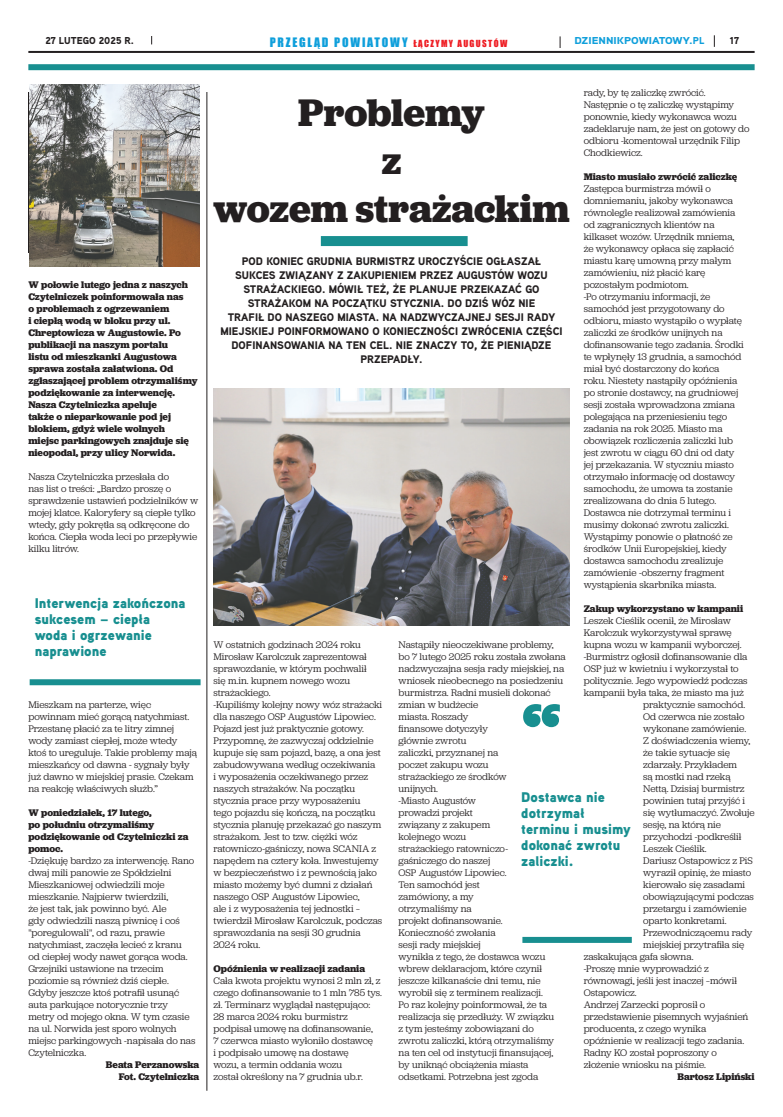
<style>
.page{position:relative;width:783px;height:1117px;background:#fff}
.page>*{position:absolute;margin:0;border:0;box-sizing:border-box;transform-origin:0 0}
.Header_50pt{font:700 40px "Jubilat";letter-spacing:-.005em;color:#231f20}
.Quotes{font:900 14px/16px "Aaux Next";color:#188f90}
.t1{font:12px "Impact";letter-spacing:.15em;color:#0f9fdb}
.Intro_CAPS{font:900 11px/14px "Aaux Next";color:#231f20;text-align:center}
.Body{font:10px/12px "Jubilat";color:#231f20}
.Body-2{font:700 10px/12px "Jubilat";color:#231f20}
.t2{font:900 10px "Aaux Next";color:#0f9fdb;scale:1.15 1}
.t3{font:900 10px "Aaux Next";color:#231f20}
.s1{font-size:9px;color:#ee1d23}
</style>
<div class="page">
<hr style="left:28px;top:51px;width:726px;height:2px;background:#231f20">
<svg style="left:713px;top:35px;width:1px;height:12px"></svg>
<svg style="left:559px;top:36px;width:1px;height:12px"></svg>
<div style="left:28px;top:64px;width:726px;height:6px;background:#188f90"></div>
<div style="left:321px;top:236px;width:146px;height:10px;background:#188f90"></div>
<hr style="left:206px;top:92px;width:1px;height:999px;background:#231f20">
<div style="left:30px;top:679px;width:170px;height:6px;background:#188f90"></div>
<div style="left:522px;top:937px;width:109px;height:6px;background:#188f90"></div>
<svg style="left:523px;top:704px;width:36px;height:23px"></svg>
<img style="left:213px;top:389px;width:356px;height:237px">
<img style="left:30px;top:84px;width:169px;height:182px">
<p class="t3" style="left:45px;top:34px;width:90px">27 LUTEGO 2025 R.</p>
<p class="t1" style="left:270px;top:33px;width:239px">PRZEGLĄD POWIATOWY <span class="s1">ŁĄCZYMY AUGUSTÓW</span></p>
<p class="t2" style="left:574px;top:33px;width:115px">DZIENNIKPOWIATOWY.PL</p>
<p class="t3" style="left:729px;top:34px;width:11px">17</p>
<p class="Body-2" style="left:28px;top:279px;width:171px">W połowie lutego jedna z naszych<br>Czytelniczek poinformowała nas<br>o problemach z ogrzewaniem<br>i ciepłą wodą w bloku przy ul.<br>Chreptowicza w Augustowie. Po publikacji na naszym portalu<br>listu od mieszkanki Augustowa sprawa została załatwiona. Od zgłaszającej problem otrzymaliśmy podziękowanie za interwencję.<br>Nasza Czytelniczka apeluje<br>także o nieparkowanie pod jej blokiem, gdyż wiele wolnych miejsc parkingowych znajduje się nieopodal, przy ulicy Norwida.</p>
<p class="Body" style="left:28px;top:470px;width:171px">Nasza Czytelniczka przesłała do<br>nas list o treści: „Bardzo proszę o sprawdzenie ustawień podzielników w mojej klatce. Kaloryfery są ciepłe tylko wtedy, gdy pokrętła są odkręcone do końca. Ciepła woda leci po przepływie kilku litrów.</p>
<p class="Quotes" style="left:35px;top:595px;width:152px">Interwencja zakończona sukcesem – ciepła woda i ogrzewanie naprawione</p>
<p class="Body" style="left:28px;top:698px;width:170px">Mieszkam na parterze, więc powinnam mieć gorącą natychmiast.<br>Przestanę płacić za te litry zimnej wody zamiast ciepłej, może wtedy ktoś to ureguluje. Takie problemy mają mieszkańcy od dawna - sygnały były już dawno w miejskiej prasie. Czekam na reakcję właściwych służb.”</p>
<p class="Body-2" style="left:28px;top:807px;width:162px">W poniedziałek, 17 lutego,<br>po południu otrzymaliśmy podziękowanie od Czytelniczki za pomoc.</p>
<p class="Body" style="left:28px;top:854px;width:168px">-Dziękuję bardzo za interwencję. Rano dwaj mili panowie ze Spółdzielni Mieszkaniowej odwiedzili moje mieszkanie. Najpierw twierdzili,<br>że jest tak, jak powinno być. Ale<br>gdy odwiedzili naszą piwnicę i coś "poregulowali", od razu, prawie natychmiast, zaczęła lecieć z kranu od ciepłej wody nawet gorąca woda.<br>Grzejniki ustawione na trzecim poziomie są również dziś ciepłe.<br>Gdyby jeszcze ktoś potrafił usunąć auta parkujące notorycznie trzy metry od mojego okna. W tym czasie na ul. Norwida jest sporo wolnych miejsc parkingowych -napisała do nas Czytelniczka.</p>
<p class="Body-2" style="left:106px;top:1059px;width:95px">Beata Perzanowska</p>
<p class="Body-2" style="left:119px;top:1071px;width:82px">Fot. Czytelniczka</p>
<p class="Body" style="left:583px;top:86px;width:167px">rady, by tę zaliczkę zwrócić.<br>Następnie o tę zaliczkę wystąpimy ponownie, kiedy wykonawca wozu zadeklaruje nam, że jest on gotowy do odbioru -komentował urzędnik Filip<br>Chodkiewicz.</p>
<p class="Body-2" style="left:583px;top:171px;width:155px">Miasto musiało zwrócić zaliczkę</p>
<p class="Body" style="left:583px;top:182px;width:153px">Zastępca burmistrza mówił o domniemaniu, jakoby wykonawca równolegle realizował zamówienia od zagranicznych klientów na kilkaset wozów. Urzędnik mniema, że wykonawcy opłaca się zapłacić miastu karę umowną przy małym zamówieniu, niż płacić karę pozostałym podmiotom.</p>
<p class="Body" style="left:583px;top:290px;width:162px">-Po otrzymaniu informacji, że samochód jest przygotowany do odbioru, miasto wystąpiło o wypłatę zaliczki ze środków unijnych na dofinansowanie tego zadania. Środki te wpłynęły 13 grudnia, a samochód miał być dostarczony do końca roku. Niestety nastąpiły opóźnienia po stronie dostawcy, na grudniowej sesji została wprowadzona zmiana polegająca na przeniesieniu tego zadania na rok 2025. Miasto ma obowiązek rozliczenia zaliczki lub jest zwrotu w ciągu 60 dni od daty jej przekazania. W styczniu miasto otrzymało informację od dostawcy samochodu, że umowa ta zostanie zrealizowana do dnia 5 lutego.<br>Dostawca nie dotrzymał terminu i musimy dokonać zwrotu zaliczki.<br>Wystąpimy ponowie o płatność ze środków Unii Europejskiej, kiedy dostawca samochodu zrealizuje zamówienie -obszerny fragment wystąpienia skarbnika miasta.</p>
<p class="Body-2" style="left:583px;top:603px;width:161px">Zakup wykorzystano w kampanii</p>
<p class="Body" style="left:583px;top:614px;width:159px">Leszek Cieślik ocenił, że Mirosław<br>Karolczuk wykorzystywał sprawę kupna wozu w kampanii wyborczej.</p>
<p class="Body" style="left:583px;top:650px;width:165px">-Burmistrz ogłosił dofinansowanie dla</p>
<p class="Body" style="left:583px;top:662px;width:156px">OSP już w kwietniu i wykorzystał to</p>
<p class="Body" style="left:583px;top:674px;width:165px">politycznie. Jego wypowiedź podczas</p>
<p class="Body" style="left:583px;top:686px;width:162px">kampanii była taka, że miasto ma już</p>
<p class="Body" style="left:643px;top:698px;width:103px">praktycznie samochód.</p>
<p class="Body" style="left:643px;top:710px;width:103px">Od czerwca nie zostało</p>
<p class="Body" style="left:643px;top:722px;width:104px">wykonane zamówienie.</p>
<p class="Body" style="left:643px;top:734px;width:108px">Z doświadczenia wiemy,</p>
<p class="Body" style="left:643px;top:746px;width:88px">że takie sytuacje się</p>
<p class="Body" style="left:643px;top:758px;width:95px">zdarzały. Przykładem</p>
<p class="Body" style="left:643px;top:770px;width:89px">są mostki nad rzeką</p>
<p class="Body" style="left:643px;top:782px;width:103px">Nettą. Dzisiaj burmistrz</p>
<p class="Body" style="left:643px;top:794px;width:103px">powinien tutaj przyjść i</p>
<p class="Body" style="left:643px;top:806px;width:113px">się wytłumaczyć. Zwołuje</p>
<p class="Body" style="left:643px;top:818px;width:79px">sesję, na którą nie</p>
<p class="Body" style="left:643px;top:830px;width:100px">przychodzi -podkreślił</p>
<p class="Body" style="left:643px;top:842px;width:65px">Leszek Cieślik.</p>
<p class="Body" style="left:643px;top:854px;width:111px">Dariusz Ostapowicz z PiS</p>
<p class="Body" style="left:643px;top:866px;width:109px">wyraził opinię, że miasto</p>
<p class="Body" style="left:643px;top:878px;width:103px">kierowało się zasadami</p>
<p class="Body" style="left:643px;top:890px;width:112px">obowiązującymi podczas</p>
<p class="Body" style="left:643px;top:902px;width:105px">przetargu i zamówienie</p>
<p class="Body" style="left:643px;top:914px;width:85px">oparto konkretami.</p>
<p class="Body" style="left:643px;top:926px;width:111px">Przewodniczącemu rady</p>
<p class="Body" style="left:643px;top:938px;width:103px">miejskiej przytrafiła się</p>
<p class="Body" style="left:583px;top:950px;width:111px">zaskakująca gafa słowna.</p>
<p class="Body" style="left:583px;top:962px;width:155px">-Proszę mnie wyprowadzić z równowagi, jeśli jest inaczej –mówił<br>Ostapowicz.</p>
<p class="Body" style="left:583px;top:998px;width:166px">Andrzej Zarzecki poprosił o przedstawienie pisemnych wyjaśnień producenta, z czego wynika opóźnienie w realizacji tego zadania.<br>Radny KO został poproszony o złożenie wniosku na piśmie.</p>
<p class="Body-2" style="left:677px;top:1071px;width:79px">Bartosz Lipiński</p>
<p class="Header_50pt" style="left:298px;top:87px;width:188px">Problemy</p>
<p class="Header_50pt" style="left:381px;top:135px;width:22px">z</p>
<p class="Header_50pt" style="left:213px;top:183px;width:357px">wozem strażackim</p>
<p class="Intro_CAPS" style="left:220px;top:254px;width:344px">POD KONIEC GRUDNIA BURMISTRZ UROCZYŚCIE OGŁASZAŁ SUKCES ZWIĄZANY Z ZAKUPIENIEM PRZEZ AUGUSTÓW WOZU STRAŻACKIEGO. MÓWIŁ TEŻ, ŻE PLANUJE PRZEKAZAĆ GO STRAŻAKOM NA POCZĄTKU STYCZNIA. DO DZIŚ WÓZ NIE<br>TRAFIŁ DO NASZEGO MIASTA. NA NADZWYCZAJNEJ SESJI RADY MIEJSKIEJ POINFORMOWANO O KONIECZNOŚCI ZWRÓCENIA CZĘŚCI DOFINANSOWANIA NA TEN CEL. NIE ZNACZY TO, ŻE PIENIĄDZE PRZEPADŁY.</p>
<p class="Body" style="left:213px;top:638px;width:155px">W ostatnich godzinach 2024 roku<br>Mirosław Karolczuk zaprezentował sprawozdanie, w którym pochwalił się m.in. kupnem nowego wozu strażackiego.</p>
<p class="Body" style="left:213px;top:698px;width:170px">-Kupiliśmy kolejny nowy wóz strażacki dla naszego OSP Augustów Lipowiec.<br>Pojazd jest już praktycznie gotowy.<br>Przypomnę, że zazwyczaj oddzielnie kupuje się sam pojazd, bazę, a ona jest zabudowywana według oczekiwania<br>i wyposażenia oczekiwanego przez naszych strażaków. Na początku stycznia prace przy wyposażeniu<br>tego pojazdu się kończą, na początku stycznia planuję przekazać go naszym strażakom. Jest to tzw. ciężki wóz ratowniczo-gaśniczy, nowa SCANIA z napędem na cztery koła. Inwestujemy w bezpieczeństwo i z pewnością jako miasto możemy być dumni z działań naszego OSP Augustów Lipowiec,<br>ale i z wyposażenia tej jednostki – twierdził Mirosław Karolczuk, podczas sprawozdania na sesji 30 grudnia 2024 roku.</p>
<p class="Body-2" style="left:213px;top:963px;width:153px">Opóźnienia w realizacji zadania</p>
<p class="Body" style="left:213px;top:974px;width:170px">Cała kwota projektu wynosi 2 mln zł, z czego dofinansowanie to 1 mln 785 tys. zł. Terminarz wyglądał następująco:<br>28 marca 2024 roku burmistrz podpisał umowę na dofinansowanie,<br>7 czerwca miasto wyłoniło dostawcę<br>i podpisało umowę na dostawę<br>wozu, a termin oddania wozu<br>został określony na 7 grudnia ub.r.</p>
<p class="Body" style="left:398px;top:638px;width:169px">Nastąpiły nieoczekiwane problemy, bo 7 lutego 2025 roku została zwołana nadzwyczajna sesja rady miejskiej, na wniosek nieobecnego na posiedzeniu burmistrza. Radni musieli dokonać zmian w budżecie<br>miasta. Roszady<br>finansowe dotyczyły<br>głównie zwrotu<br>zaliczki, przyznanej na<br>poczet zakupu wozu<br>strażackiego ze środków<br>unijnych.</p>
<p class="Body" style="left:398px;top:794px;width:157px">-Miasto Augustów<br>prowadzi projekt<br>związany z zakupem<br>kolejnego wozu<br>strażackiego ratowniczo&shy;gaśniczego do naszej<br>OSP Augustów Lipowiec.<br>Ten samochód jest<br>zamówiony, a my<br>otrzymaliśmy na<br>projekt dofinansowanie.<br>Konieczność zwołania<br>sesji rady miejskiej<br>wynikła z tego, że dostawca wozu wbrew deklaracjom, które czynił jeszcze kilkanaście dni temu, nie wyrobił się z terminem realizacji.<br>Po raz kolejny poinformował, że ta realizacja się przedłuży. W związku z tym jesteśmy zobowiązani do zwrotu zaliczki, którą otrzymaliśmy na ten cel od instytucji finansującej, by uniknąć obciążenia miasta odsetkami. Potrzebna jest zgoda</p>
<p class="Quotes" style="left:521px;top:789px;width:111px">Dostawca nie dotrzymał terminu i musimy dokonać zwrotu zaliczki.</p>
</div>
